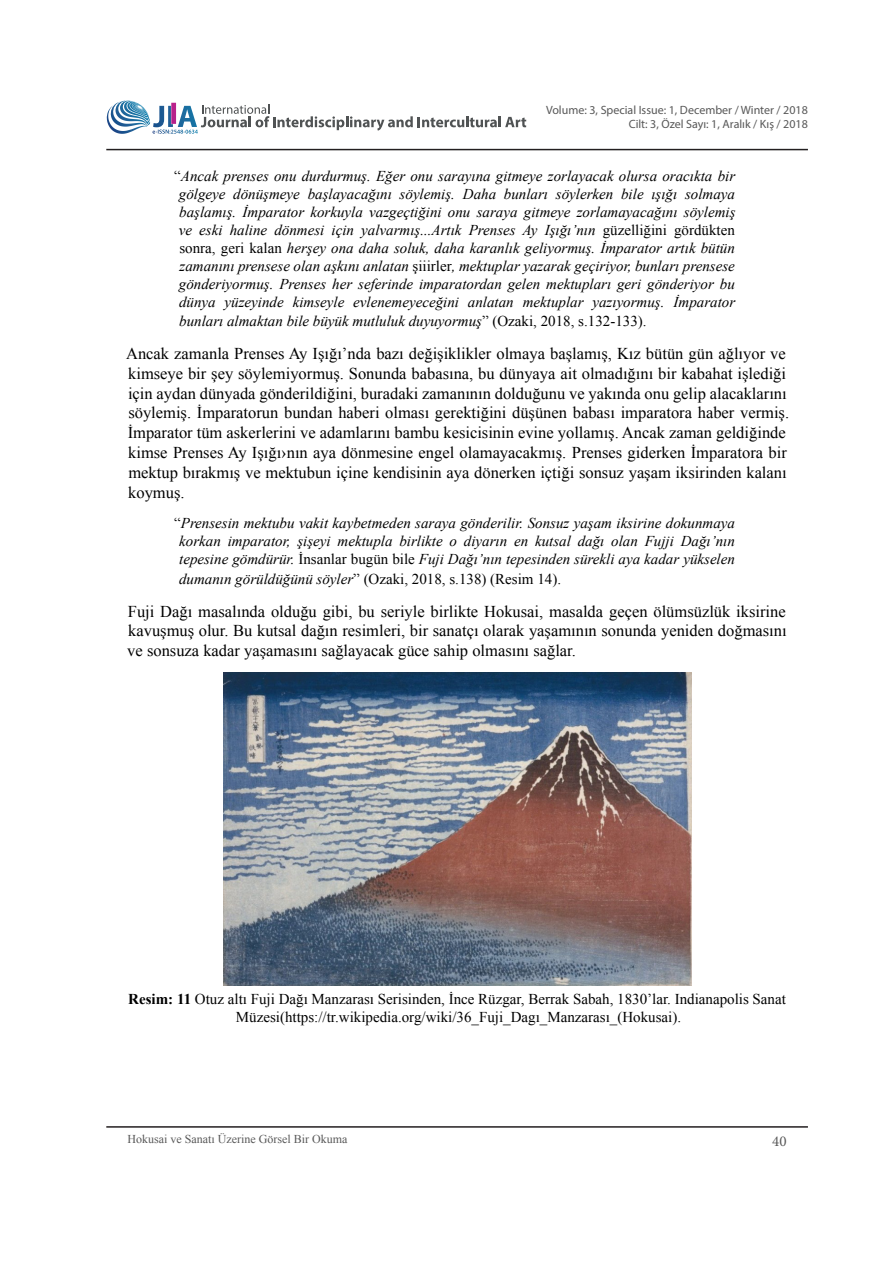
<style>
.page{position:relative;width:893px;height:1263px;background:#fff}
.page>*{position:absolute;margin:0;border:0;box-sizing:border-box;transform-origin:0 0}
.t1{font:16.5px/19.8px "Times New Roman";color:#000}
.t2{font:italic 15px/18px "Times New Roman";color:#000;text-align:center}
.t3{font:15px/18px "Times New Roman";color:#000;text-align:center}
.t4{font:15px "Minion Pro";color:#585858}
.t5{font:12px/14.4px "Myriad Pro";color:#585858;text-align:right}
.t6{font:12px "Times New Roman";color:#585858}
.s1{font-style:normal}
.s2{font-style:italic}
.s3{font-weight:700}
</style>
<div class="page">
<hr style="left:106px;top:1126px;width:702px;height:2px;background:#231f20">
<hr style="left:106px;top:149px;width:702px;height:1px;background:#231f20">
<svg style="left:106px;top:100px;width:420px;height:34px"></svg>
<img style="left:223px;top:672px;width:468px;height:314px">
<p class="t5" style="left:546px;top:102px;width:263px">Volume: 3, Special Issue: 1, December / Winter / 2018<br>Cilt: 3, Özel Sayı: 1, Aralık / Kış / 2018</p>
<p class="t2" style="left:174px;top:166px;width:563px"><span class="s1">“</span>Ancak prenses onu durdurmuş. Eğer onu sarayına gitmeye zorlayacak olursa oracıkta bir gölgeye dönüşmeye başlayacağını söylemiş. Daha bunları söylerken bile ışığı solmaya başlamış. İmparator korkuyla vazgeçtiğini onu saraya gitmeye zorlamayacağını söylemiş ve eski haline dönmesi için yalvarmış...Artık Prenses Ay Işığı’nın <span class="s1">güzelliğini gördükten sonra, geri kalan</span> herşey ona daha soluk, daha karanlık geliyormuş. İmparator artık bütün zamanını prensese olan aşkını anlatan <span class="s1">şiiirler</span>, mektuplar yazarak geçiriyor, bunları prensese gönderiyormuş. Prenses her seferinde imparatordan gelen mektupları geri gönderiyor bu dünya yüzeyinde kimseyle evlenemeyeceğini anlatan mektuplar yazıyormuş. İmparator</p>
<p class="t2" style="left:179px;top:312px;width:469px">bunları almaktan bile büyük mutluluk duyuyormuş<span class="s1">” (Ozaki, 2018, s.132-133).</span></p>
<p class="t1" style="left:126px;top:343px;width:665px">Ancak zamanla Prenses Ay Işığı’nda bazı değişiklikler olmaya başlamış, Kız bütün gün ağlıyor ve kimseye bir şey söylemiyormuş. Sonunda babasına, bu dünyaya ait olmadığını bir kabahat işlediği için aydan dünyada gönderildiğini, buradaki zamanının dolduğunu ve yakında onu gelip alacaklarını söylemiş. İmparatorun bundan haberi olması gerektiğini düşünen babası imparatora haber vermiş.<br>İmparator tüm askerlerini ve adamlarını bambu kesicisinin evine yollamış. Ancak zaman geldiğinde kimse Prenses Ay Işığı›nın aya dönmesine engel olamayacakmış. Prenses giderken İmparatora bir mektup bırakmış ve mektubun içine kendisinin aya dönerken içtiği sonsuz yaşam iksirinden kalanı koymuş.</p>
<p class="t2" style="left:174px;top:514px;width:562px"><span class="s1">“</span>Prensesin mektubu vakit kaybetmeden saraya gönderilir. Sonsuz yaşam iksirine dokunmaya korkan imparator, şişeyi mektupla birlikte o diyarın en kutsal dağı olan Fujji Dağı’nın tepesine gömdürür. <span class="s1">İnsanlar bugün bile</span> Fuji Dağı’nın tepesinden sürekli aya kadar yükselen</p>
<p class="t3" style="left:179px;top:570px;width:384px"><span class="s2">dumanın görüldüğünü söyler</span>” (Ozaki, 2018, s.138) (Resim 14).</p>
<p class="t1" style="left:127px;top:601px;width:661px;text-align:justify">Fuji Dağı masalında olduğu gibi, bu seriyle birlikte Hokusai, masalda geçen ölümsüzlük iksirine kavuşmuş olur. Bu kutsal dağın resimleri, bir sanatçı olarak yaşamının sonunda yeniden doğmasını ve sonsuza kadar yaşamasını sağlayacak güce sahip olmasını sağlar.</p>
<p class="t3" style="left:128px;top:989px;width:659px"><span class="s3">Resim: 11</span> Otuz altı Fuji Dağı Manzarası Serisinden, İnce Rüzgar, Berrak Sabah, 1830’lar. Indianapolis Sanat<br>Müzesi(https://tr.wikipedia.org/wiki/36_Fuji_Dagı_Manzarası_(Hokusai).</p>
<p class="t6" style="left:128px;top:1131px;width:221px">Hokusai ve Sanatı Üzerine Görsel Bir Okuma</p>
<p class="t4" style="left:772px;top:1131px;width:16px">40</p>
</div>
